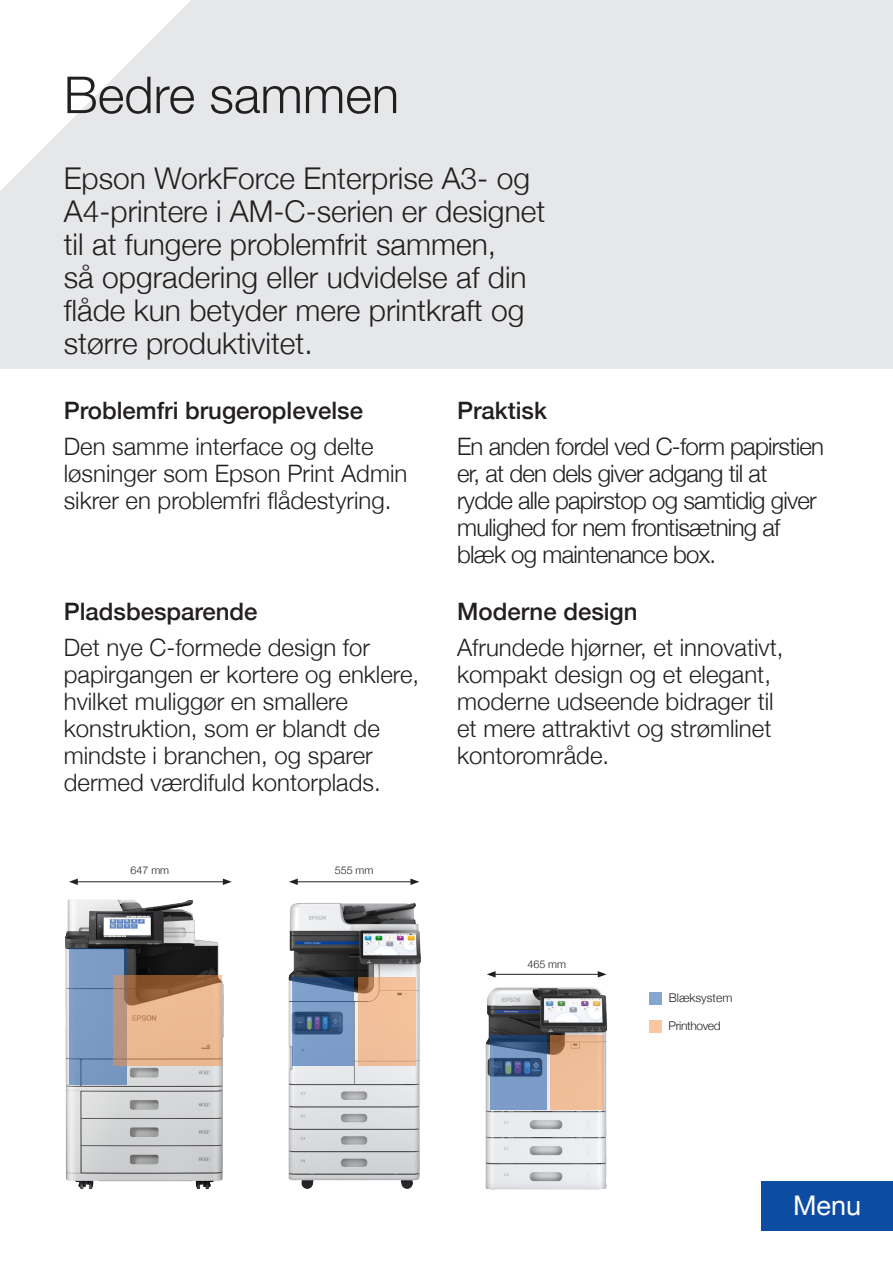
<style>
.page{position:relative;width:893px;height:1263px;background:#fff}
.page>*{position:absolute;margin:0;border:0;box-sizing:border-box;transform-origin:0 0}
.t1{font:300 51px "Helvetica Neue";color:#231f20}
.t2{font:300 30px/33px "Helvetica Neue";color:#231f20}
.t3{font:27px "Helvetica Neue";color:#fff}
.t4{font:300 24px/27px "Helvetica Neue";color:#231f20}
.t5{font:300 24px/27px "Helvetica Neue";letter-spacing:-.03em;color:#231f20}
.t6{font:500 24px "Helvetica Neue";color:#231f20}
._6_5_9_centred{font:300 12px "Helvetica Neue";letter-spacing:-.015em;color:#231f20}
._6_5_9_centred-2{font:300 10.65px "Helvetica Neue";color:#231f20}
</style>
<div class="page">
<div style="left:0;top:0;width:893px;height:369px;background:#e6e7e9"></div>
<div style="left:761px;top:1181px;width:132px;height:50px;background:#0d4da1"></div>
<img style="left:65px;top:899px;width:597px;height:291px">
<div style="left:69px;top:948px;width:58px;height:136px;background:#7b9bc5"></div>
<svg style="left:293px;top:977px;width:61px;height:88px;background:#6383ae"></svg>
<svg style="left:490px;top:1035px;width:57px;height:75px;background:#5c7ca7"></svg>
<svg style="left:113px;top:975px;width:109px;height:90px;background:#d0a07d"></svg>
<svg style="left:358px;top:977px;width:58px;height:88px;background:#ecb995"></svg>
<svg style="left:551px;top:1035px;width:53px;height:75px;background:#e8b591"></svg>
<hr style="left:493px;top:974px;width:107px;height:1px;background:#231f20">
<svg style="left:487px;top:971px;width:9px;height:6px"></svg>
<svg style="left:598px;top:971px;width:9px;height:6px"></svg>
<hr style="left:295px;top:881px;width:118px;height:1px;background:#231f20">
<svg style="left:289px;top:878px;width:9px;height:7px"></svg>
<svg style="left:410px;top:878px;width:9px;height:7px"></svg>
<hr style="left:75px;top:881px;width:150px;height:1px;background:#231f20">
<svg style="left:69px;top:878px;width:9px;height:7px"></svg>
<svg style="left:223px;top:878px;width:9px;height:7px"></svg>
<div style="left:649px;top:992px;width:12px;height:13px;background:#86a6d0"></div>
<div style="left:649px;top:1020px;width:12px;height:13px;background:#fac7a1"></div>
<p class="t1" style="left:64px;top:54px;width:337px">Bedre sammen</p>
<p class="t2" style="left:64px;top:159px;width:483px">Epson WorkForce Enterprise A3- og A4-printere i AM-C-serien er designet til at fungere problemfrit sammen,<br>så opgradering eller udvidelse af din flåde kun betyder mere printkraft og større produktivitet.</p>
<p class="t6" style="left:64px;top:391px;width:301px">Problemfri brugeroplevelse</p>
<p class="t4" style="left:64px;top:431px;width:345px">Den samme interface og delte løsninger som Epson Print Admin sikrer en problemfri flådestyring.</p>
<p class="t6" style="left:64px;top:592px;width:195px">Pladsbesparende</p>
<p class="t4" style="left:64px;top:632px;width:357px">Det nye C-formede design for papirgangen er kortere og enklere, hvilket muliggør en smallere konstruktion, som er blandt de mindste i branchen, og sparer dermed værdifuld kontorplads.</p>
<p class="_6_5_9_centred-2" style="left:130px;top:861px;width:40px">647 mm</p>
<p class="_6_5_9_centred-2" style="left:335px;top:861px;width:40px">555 mm</p>
<p class="t6" style="left:457px;top:391px;width:91px">Praktisk</p>
<p class="t5" style="left:457px;top:431px;width:369px">En anden fordel ved C-form papirstien er, at den dels giver adgang til at rydde alle papirstop og samtidig giver mulighed for nem frontisætning af blæk og maintenance box.</p>
<p class="t6" style="left:457px;top:592px;width:182px">Moderne design</p>
<p class="t4" style="left:457px;top:632px;width:328px">Afrundede hjørner, et innovativt, kompakt design og et elegant, moderne udseende bidrager til et mere attraktivt og strømlinet kontorområde.</p>
<p class="_6_5_9_centred-2" style="left:527px;top:956px;width:40px">465 mm</p>
<p class="_6_5_9_centred" style="left:669px;top:988px;width:65px">Blæksystem</p>
<p class="_6_5_9_centred" style="left:669px;top:1016px;width:54px">Printhoved</p>
<p class="t3" style="left:793px;top:1186px;width:70px">Menu</p>
</div>
